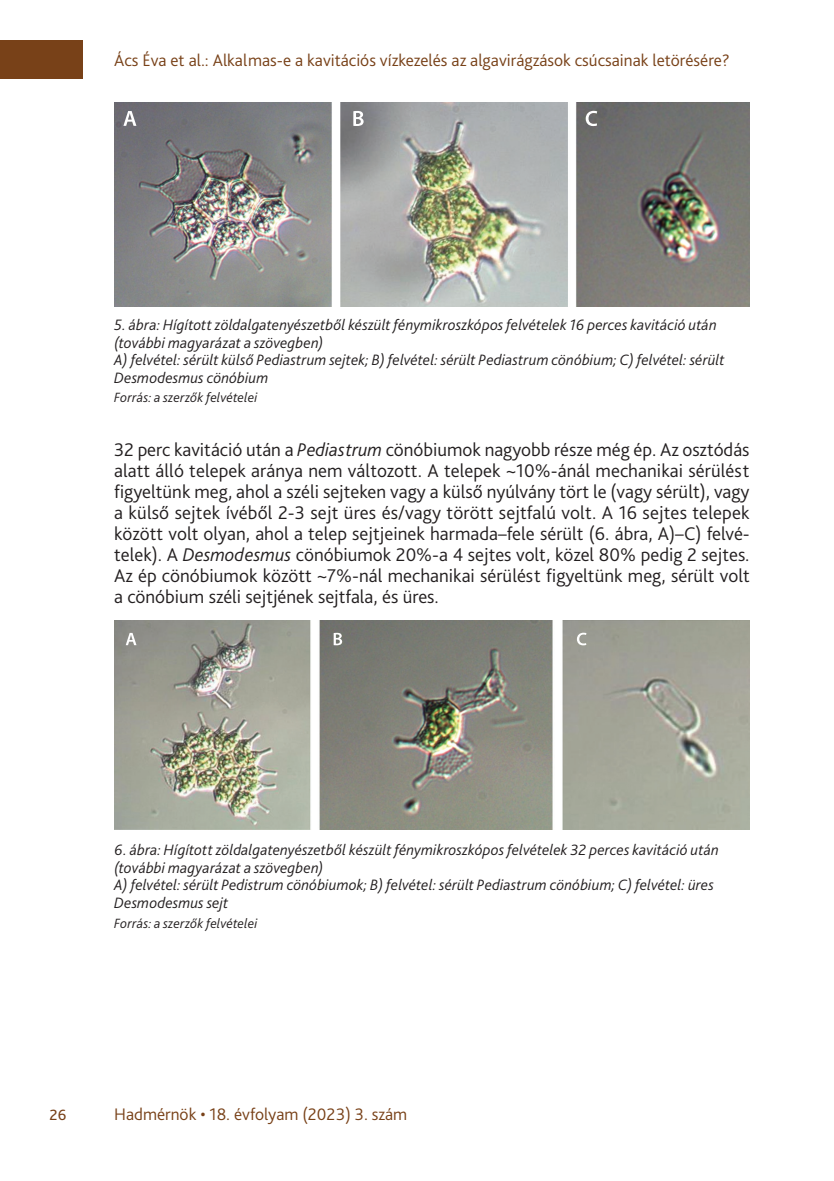
<style>
.page{position:relative;width:834px;height:1181px;background:#fff}
.page>*{position:absolute;margin:0;border:0;box-sizing:border-box;transform-origin:0 0}
._3_1_első_bekezdés__1_sor{font:300 19.25px/21px "Bliss Pro";letter-spacing:-.01em;color:#231f20;text-align:justify}
.t1{font:300 19.25px "Bliss Pro";color:#784118}
._9_Running_header_left{font:300 17.5px "Bliss Pro";color:#784118}
._8_Ábra__képalárás{font:italic 300 15.75px/17.5px "Bliss Pro";letter-spacing:.01em;color:#231f20}
._8_ábra_forrás{font:italic 300 14px "Bliss Pro";letter-spacing:.015em;color:#231f20}
.s1{font-style:italic}
</style>
<div class="page">
<div style="left:0;top:41px;width:83px;height:38px;background:#784118"></div>
<img style="left:114px;top:103px;width:635px;height:203px">
<img style="left:114px;top:620px;width:635px;height:210px">
<p class="_9_Running_header_left" style="left:114px;top:49px;width:617px">Ács Éva et al.: Alkalmas-e a kavitációs vízkezelés az algavirágzások csúcsainak letörésére?</p>
<p class="_8_Ábra__képalárás" style="left:114px;top:316px;width:611px">5. ábra: Hígított zöldalgatenyészetből készült fénymikroszkópos felvételek 16 perces kavitáció után (további magyarázat a szövegben)<br>A) felvétel: sérült külső Pediastrum sejtek; B) felvétel: sérült Pediastrum cönóbium; C) felvétel: sérült Desmodesmus cönóbium</p>
<p class="_8_ábra_forrás" style="left:114px;top:389px;width:145px">Forrás: a szerzők felvételei</p>
<p class="_3_1_első_bekezdés__1_sor" style="left:114px;top:439px;width:637px">32 perc kavitáció után a <span class="s1">Pediastrum</span> cönóbiumok nagyobb része még ép. Az osztódás alatt álló telepek aránya nem változott. A telepek ~10%-ánál mechanikai sérülést figyeltünk meg, ahol a széli sejteken vagy a külső nyúlvány tört le (vagy sérült), vagy a külső sejtek ívéből 2-3 sejt üres és/vagy törött sejtfalú volt. A -16 sejtes telepek között volt olyan, ahol a telep sejtjeinek harmada–fele sérült (6. ábra, A)–C) felvé&shy;telek). A <span class="s1">Desmodesmus</span> cönóbiumok 20%-a 4 sejtes volt, közel 80% pedig 2 sejtes.<br>Az ép cönóbiumok között ~7%-nál mechanikai sérülést figyeltünk meg, sérült volt a cönóbium széli sejtjének sejtfala, és üres.</p>
<p class="_8_Ábra__képalárás" style="left:114px;top:841px;width:606px">6. ábra: Hígított zöldalgatenyészetből készült fénymikroszkópos felvételek 32 perces kavitáció után (további magyarázat a szövegben)<br>A) felvétel: sérült Pedistrum cönóbiumok; B) felvétel: sérült Pediastrum cönóbium; C) felvétel: üres Desmodesmus sejt</p>
<p class="_8_ábra_forrás" style="left:114px;top:914px;width:145px">Forrás: a szerzők felvételei</p>
<p class="t1" style="left:50px;top:1102px;width:18px">26</p>
<p class="_9_Running_header_left" style="left:114px;top:1103px;width:294px">Hadmérnök • 18. évfolyam (2023) 3. szám</p>
</div>
